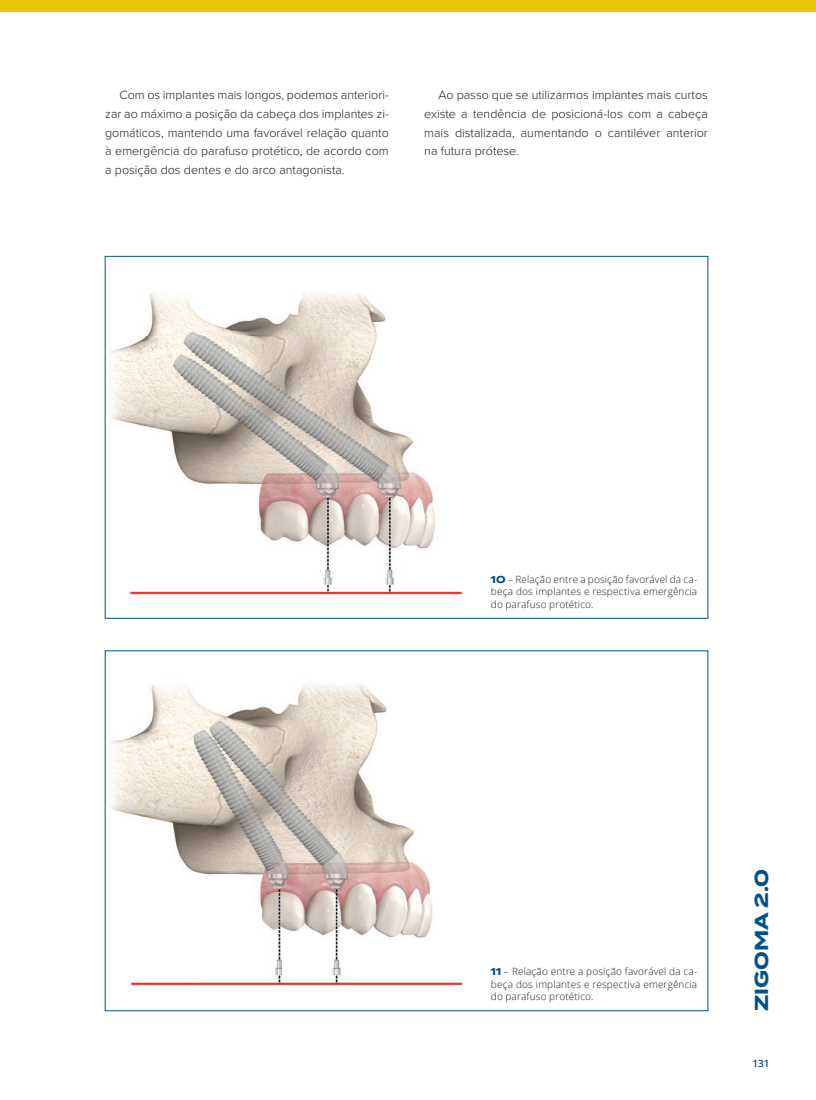
<style>
.page{position:relative;width:816px;height:1100px;background:#fff}
.page>*{position:absolute;margin:0;border:0;box-sizing:border-box;transform-origin:0 0}
.t1{font:700 18.75px "Termina";color:#01518c}
.t2{font:300 12.5px/18.8px "Proxima Nova";color:#231f20;text-align:justify}
.t3{font:300 10px/12.5px "Open Sans";letter-spacing:.015em;color:#231f20;text-align:justify}
.t4{font:600 10px "Open Sans";color:#01518c}
.s1{font-family:"Termina";font-weight:700;color:#01518c}
</style>
<div class="page">
<div style="left:0;top:0;width:815px;height:11px;background:#e9c503"></div>
<img style="left:109px;top:294px;width:354px;height:301px">
<img style="left:110px;top:684px;width:352px;height:304px">
<p class="t2" style="left:105px;top:85px;width:285px;text-indent:14px">Com os implantes mais longos, podemos anteriori&shy;zar ao máximo a posição da cabeça dos implantes zi&shy;gomáticos, mantendo uma favorável relação quanto à emergência do parafuso protético, de acordo com a posição dos dentes e do arco antagonista.</p>
<p class="t2" style="left:424px;top:85px;width:285px;text-indent:14px">Ao passo que se utilizarmos implantes mais curtos existe a tendência de posicioná-los com a cabeça mais distalizada, aumentando o cantiléver anterior na futura prótese.</p>
<p class="t3" style="left:491px;top:572px;width:208px"><span class="s1">10</span> – Relação entre a posição favorável da ca&shy;beça dos implantes e respectiva emergência do parafuso protético.</p>
<p class="t3" style="left:491px;top:965px;width:208px"><span class="s1">11</span> – Relação entre a posição favorável da ca&shy;beça dos implantes e respectiva emergência do parafuso protético.</p>
<h1 class="t1" style="left:747px;top:1010px;width:144px;rotate:-90deg">ZIGOMA 2.0</h1>
<p class="t4" style="left:752px;top:1056px;width:19px">131</p>
</div>
